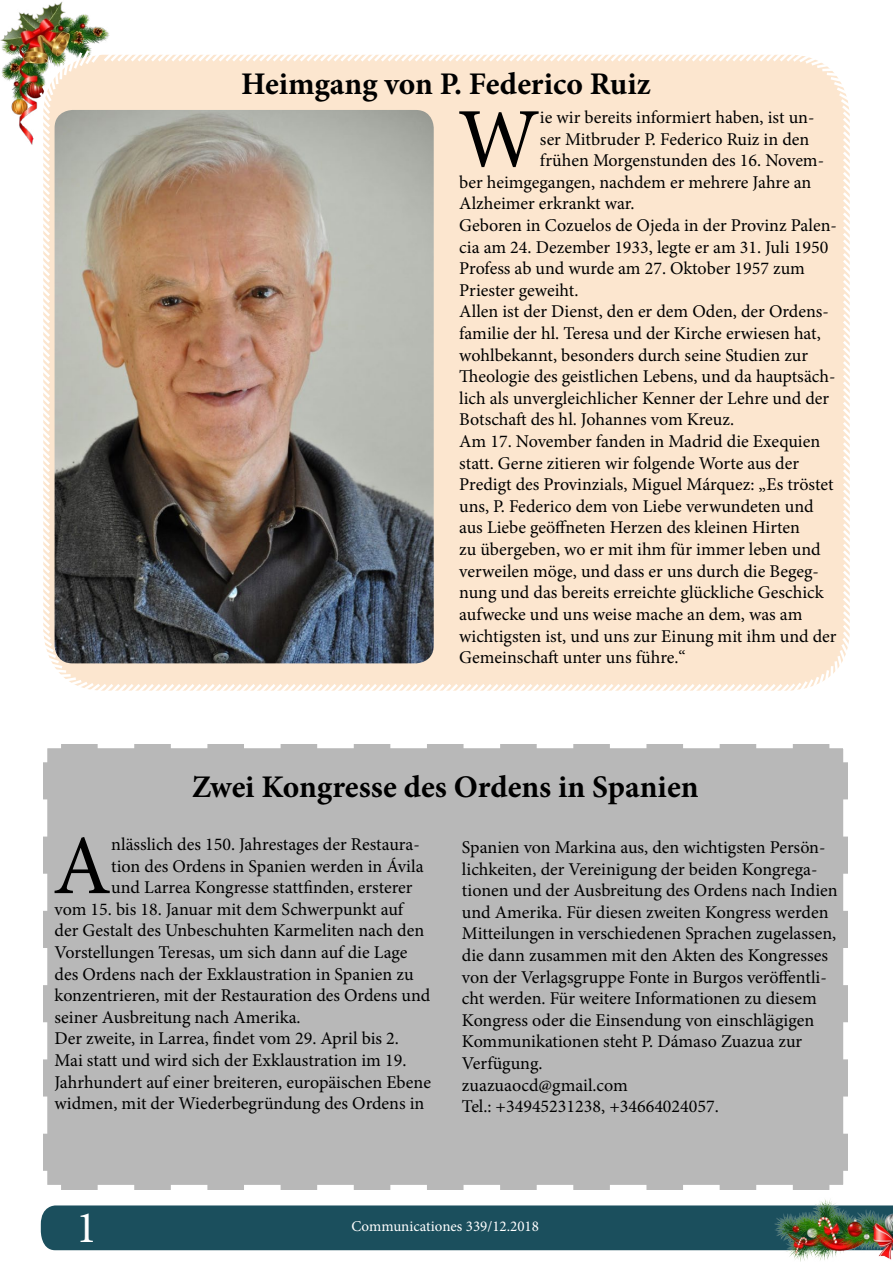
<style>
.page{position:relative;width:893px;height:1263px;background:#fff}
.page>*{position:absolute;margin:0;border:0;box-sizing:border-box;transform-origin:0 0}
.t1{font:84.45px "Minion Pro";color:#000}
.t2{font:45px "Minion Pro";color:#fff}
.t3{font:700 31.5px "Minion Pro";color:#000}
.t4{font:18px/21.6px "Minion Pro";color:#000}
.t5{font:15px "Minion Pro";color:#fff}
</style>
<div class="page">
<div style="left:41px;top:1205px;width:734px;height:45px;background:#1b4f5d"></div>
<img style="left:0;top:2px;width:109px;height:143px">
<img style="left:775px;top:1199px;width:118px;height:63px">
<div style="left:43px;top:744px;width:805px;height:446px;background:#b8b8b8"></div>
<svg style="left:34px;top:45px;width:816px;height:646px"></svg>
<img style="left:55px;top:110px;width:379px;height:553px">
<h3 class="t3" style="left:241px;top:61px;width:411px">Heimgang von P. Federico Ruiz</h3>
<h1 class="t1" style="left:458px;top:83px;width:84px">W</h1>
<p class="t4" style="left:540px;top:107px;width:276px">ie wir bereits informiert haben, ist un-</p>
<p class="t4" style="left:540px;top:128px;width:271px">ser Mitbruder P. Federico Ruiz in den</p>
<p class="t4" style="left:540px;top:150px;width:286px">frühen Morgenstunden des 16. Novem-</p>
<p class="t4" style="left:459px;top:171px;width:354px">ber heimgegangen, nachdem er mehrere Jahre an</p>
<p class="t4" style="left:459px;top:193px;width:177px">Alzheimer erkrankt war.</p>
<p class="t4" style="left:459px;top:215px;width:379px">Geboren in Cozuelos de Ojeda in der Provinz Palen-</p>
<p class="t4" style="left:459px;top:236px;width:371px">cia am 24. Dezember 1933, legte er am 31. Juli 1950</p>
<p class="t4" style="left:459px;top:258px;width:347px">Profess ab und wurde am 27. Oktober 1957 zum</p>
<p class="t4" style="left:459px;top:279px;width:121px">Priester geweiht.</p>
<p class="t4" style="left:459px;top:301px;width:371px">Allen ist der Dienst, den er dem Oden, der Ordens-</p>
<p class="t4" style="left:459px;top:323px;width:363px">familie der hl. Teresa und der Kirche erwiesen hat,</p>
<p class="t4" style="left:459px;top:344px;width:350px">wohlbekannt, besonders durch seine Studien zur</p>
<p class="t4" style="left:459px;top:366px;width:378px">Theologie des geistlichen Lebens, und da hauptsäch-</p>
<p class="t4" style="left:459px;top:387px;width:372px">lich als unvergleichlicher Kenner der Lehre und der</p>
<p class="t4" style="left:459px;top:409px;width:276px">Botschaft des hl. Johannes vom Kreuz.</p>
<p class="t4" style="left:459px;top:431px;width:363px">Am 17. November fanden in Madrid die Exequien</p>
<p class="t4" style="left:459px;top:452px;width:341px">statt. Gerne zitieren wir folgende Worte aus der</p>
<p class="t4" style="left:459px;top:474px;width:376px">Predigt des Provinzials, Miguel Márquez: „Es tröstet</p>
<p class="t4" style="left:459px;top:495px;width:356px">uns, P. Federico dem von Liebe verwundeten und</p>
<p class="t4" style="left:459px;top:517px;width:342px">aus Liebe geöffneten Herzen des kleinen Hirten</p>
<p class="t4" style="left:459px;top:539px;width:363px">zu übergeben, wo er mit ihm für immer leben und</p>
<p class="t4" style="left:459px;top:560px;width:361px">verweilen möge, und dass er uns durch die Begeg-</p>
<p class="t4" style="left:459px;top:582px;width:366px">nung und das bereits erreichte glückliche Geschick</p>
<p class="t4" style="left:459px;top:603px;width:345px">aufwecke und uns weise mache an dem, was am</p>
<p class="t4" style="left:459px;top:625px;width:379px">wichtigsten ist, und uns zur Einung mit ihm und der</p>
<p class="t4" style="left:459px;top:647px;width:228px">Gemeinschaft unter uns führe.“</p>
<h3 class="t3" style="left:192px;top:765px;width:508px">Zwei Kongresse des Ordens in Spanien</h3>
<h1 class="t1" style="left:53px;top:809px;width:60px">A</h1>
<p class="t4" style="left:111px;top:833px;width:310px">nlässlich des 150. Jahrestages der Restaura-</p>
<p class="t4" style="left:111px;top:855px;width:314px">tion des Ordens in Spanien werden in Ávila</p>
<p class="t4" style="left:111px;top:877px;width:303px">und Larrea Kongresse stattfinden, ersterer</p>
<p class="t4" style="left:55px;top:898px;width:350px">vom 15. bis 18. Januar mit dem Schwerpunkt auf</p>
<p class="t4" style="left:55px;top:920px;width:371px">der Gestalt des Unbeschuhten Karmeliten nach den</p>
<p class="t4" style="left:55px;top:941px;width:354px">Vorstellungen Teresas, um sich dann auf die Lage</p>
<p class="t4" style="left:55px;top:963px;width:360px">des Ordens nach der Exklaustration in Spanien zu</p>
<p class="t4" style="left:55px;top:985px;width:377px">konzentrieren, mit der Restauration des Ordens und</p>
<p class="t4" style="left:55px;top:1006px;width:248px">seiner Ausbreitung nach Amerika.</p>
<p class="t4" style="left:55px;top:1028px;width:346px">Der zweite, in Larrea, findet vom 29. April bis 2.</p>
<p class="t4" style="left:55px;top:1049px;width:353px">Mai statt und wird sich der Exklaustration im 19.</p>
<p class="t4" style="left:55px;top:1071px;width:378px">Jahrhundert auf einer breiteren, europäischen Ebene</p>
<p class="t4" style="left:55px;top:1093px;width:371px">widmen, mit der Wiederbegründung des Ordens in</p>
<p class="t4" style="left:462px;top:836px;width:377px">Spanien von Markina aus, den wichtigsten Persön&shy;lichkeiten, der Vereinigung der beiden Kongrega&shy;tionen und der Ausbreitung des Ordens nach Indien und Amerika. Für diesen zweiten Kongress werden Mitteilungen in verschiedenen Sprachen zugelassen, die dann zusammen mit den Akten des Kongresses von der Verlagsgruppe Fonte in Burgos veröffentli&shy;cht werden. Für weitere Informationen zu diesem Kongress oder die Einsendung von einschlägigen Kommunikationen steht P. Dámaso Zuazua zur Verfügung.<br>zuazuaocd@gmail.com<br>Tel.: +34945231238, +34664024057.</p>
<h2 class="t2" style="left:76px;top:1197px;width:23px">1</h2>
<p class="t5" style="left:351px;top:1216px;width:189px">Communicationes 339/12.2018</p>
</div>
